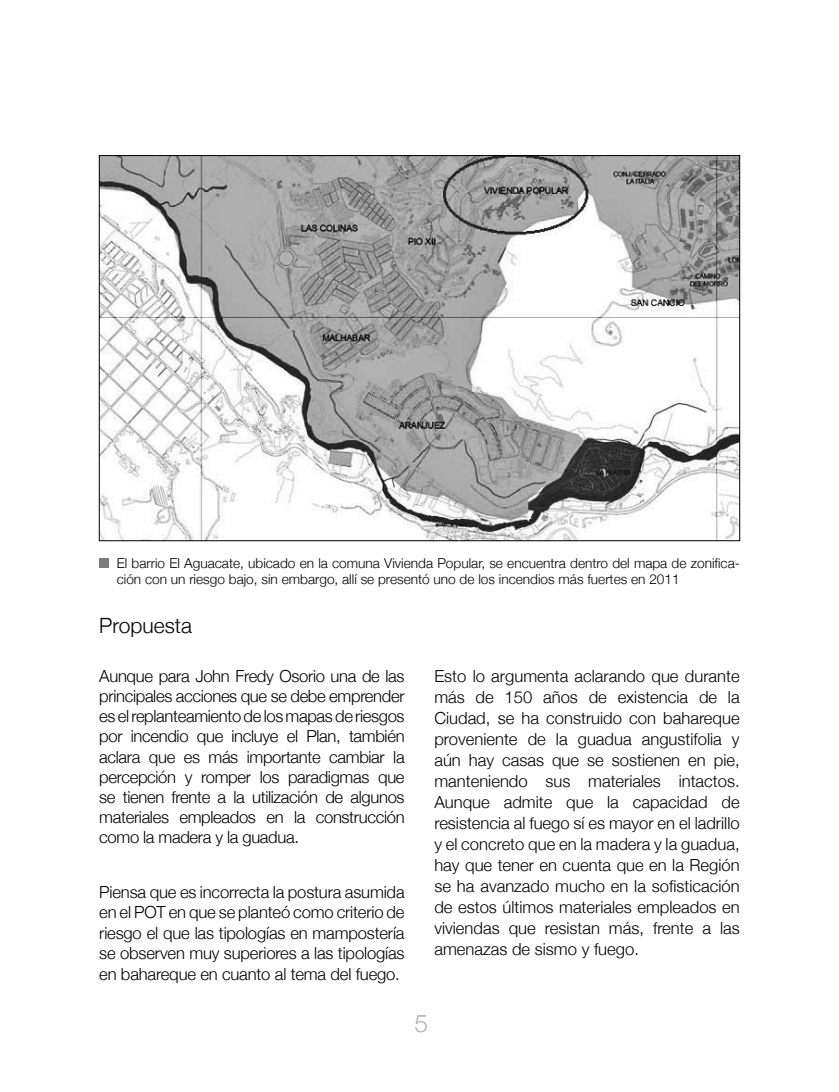
<style>
.page{position:relative;width:839px;height:1092px;background:#fff}
.page>*{position:absolute;margin:0;border:0;box-sizing:border-box;transform-origin:0 0}
.t1{font:300 24.5px "Helvetica Neue";color:#b1b3b4}
.t2{font:300 21px "Helvetica Neue";color:#000}
.t3{font:300 16.62px/21px "Helvetica Neue";letter-spacing:-.01em;color:#000;text-align:justify}
.t4{font:300 13.65px/16.4px "Helvetica Neue";color:#000}
</style>
<div class="page">
<img style="left:99px;top:157px;width:640px;height:385px">
<div style="left:99px;top:558px;width:9px;height:9px;background:#7b7c7e"></div>
<p class="t4" style="left:117px;top:554px;width:624px">El barrio El Aguacate, ubicado en la comuna Vivienda Popular, se encuentra dentro del mapa de zonifica&shy;ción con un riesgo bajo, sin embargo, allí se presentó uno de los incendios más fuertes en 2011</p>
<p class="t2" style="left:99px;top:612px;width:94px">Propuesta</p>
<p class="t3" style="left:99px;top:665px;width:307px;line-height:20.1px">Aunque para John Fredy Osorio una de las principales acciones que se debe emprender es el replanteamiento de los mapas de riesgos por incendio que incluye el Plan, también aclara que es más importante cambiar la percepción y romper los paradigmas que se tienen frente a la utilización de algunos materiales empleados en la construcción como la madera y la guadua.</p>
<p class="t3" style="left:99px;top:881px;width:307px;line-height:20.3px">Piensa que es incorrecta la postura asumida en el POT en que se planteó como criterio de riesgo el que las tipologías en mampostería se observen muy superiores a las tipologías en bahareque en cuanto al tema del fuego.</p>
<p class="t3" style="left:434px;top:665px;width:307px">Esto lo argumenta aclarando que durante más de 150 años de existencia de la Ciudad, se ha construido con bahareque proveniente de la guadua angustifolia y aún hay casas que se sostienen en pie, manteniendo sus materiales intactos.<br>Aunque admite que la capacidad de resistencia al fuego sí es mayor en el ladrillo y el concreto que en la madera y la guadua, hay que tener en cuenta que en la Región se ha avanzado mucho en la sofisticación de estos últimos materiales empleados en viviendas que resistan más, frente a las amenazas de sismo y fuego.</p>
<h1 class="t1" style="left:414px;top:1008px;width:15px">5</h1>
</div>
